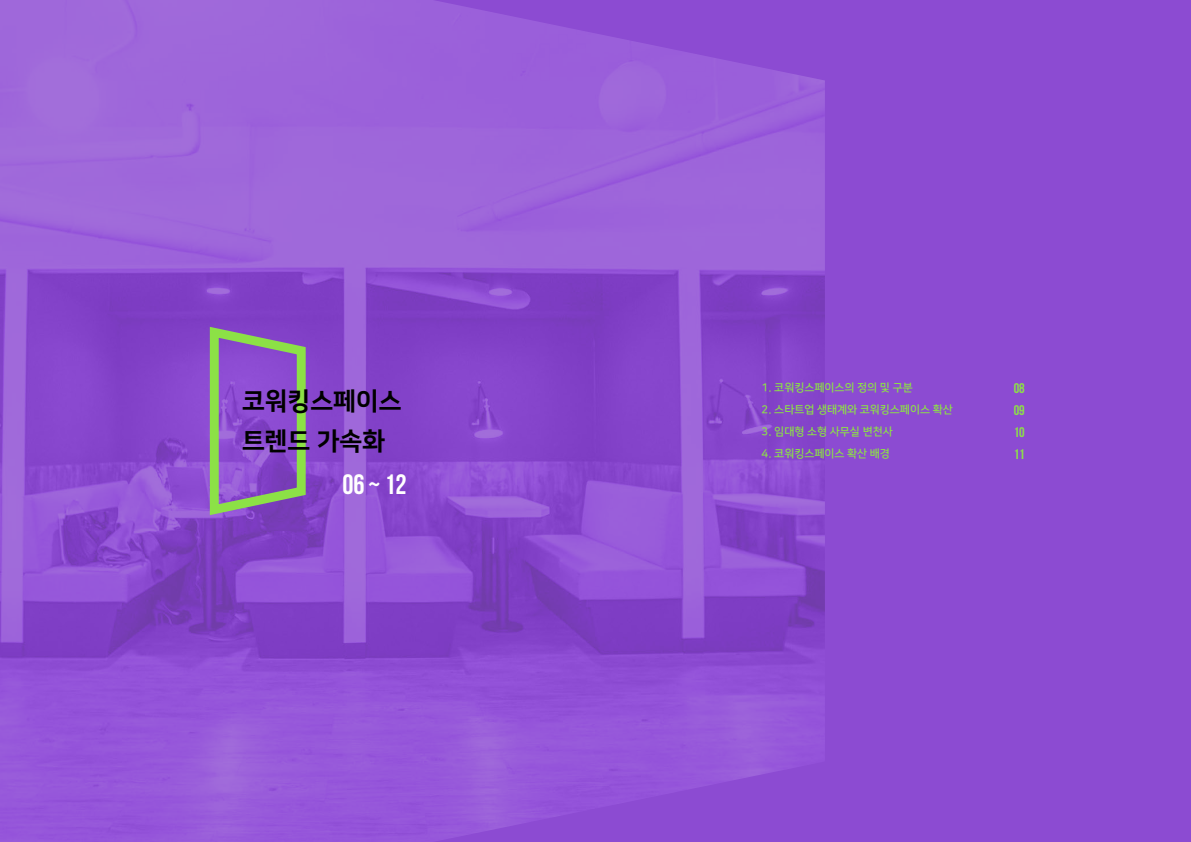
<style>
.page{position:relative;width:1191px;height:842px;background:#fff}
.page>*{position:absolute;margin:0;border:0;box-sizing:border-box;transform-origin:0 0}
.t1{font:28px "Bebas Neue";color:#fff}
.t2{font:25px/39.1px "Nanum Square EB";color:#000}
.t3{font:14px/22px "Bebas Neue";color:#8ce146;text-align:justify}
.t4{font:11px "Nanum Square B";color:#8ce146}
</style>
<div class="page">
<div style="left:595px;top:0;width:596px;height:842px;background:#8c4bd2"></div>
<img style="left:0;top:0;width:825px;height:842px">
<svg style="left:205px;top:321px;width:105px;height:200px;background:#896ab0"></svg>
<h2 class="t2" style="left:242px;top:382px;width:161px">코워킹스페이스 트렌드 가속화</h2>
<h1 class="t1" style="left:342px;top:469px;width:66px">06 ~ 12</h1>
<p class="t4" style="left:761px;top:382px;width:153px">1. 코워킹스페이스의 정의 및 구분</p>
<p class="t4" style="left:761px;top:404px;width:193px">2. 스타트업 생태계와 코워킹스페이스 확산</p>
<p class="t4" style="left:761px;top:426px;width:133px">3. 임대형 소형 사무실 변천사</p>
<p class="t4" style="left:761px;top:448px;width:130px">4. 코워킹스페이스 확산 배경</p>
<p class="t3" style="left:1013px;top:377px;width:13px">08<br>09<br>10<br>11</p>
</div>
